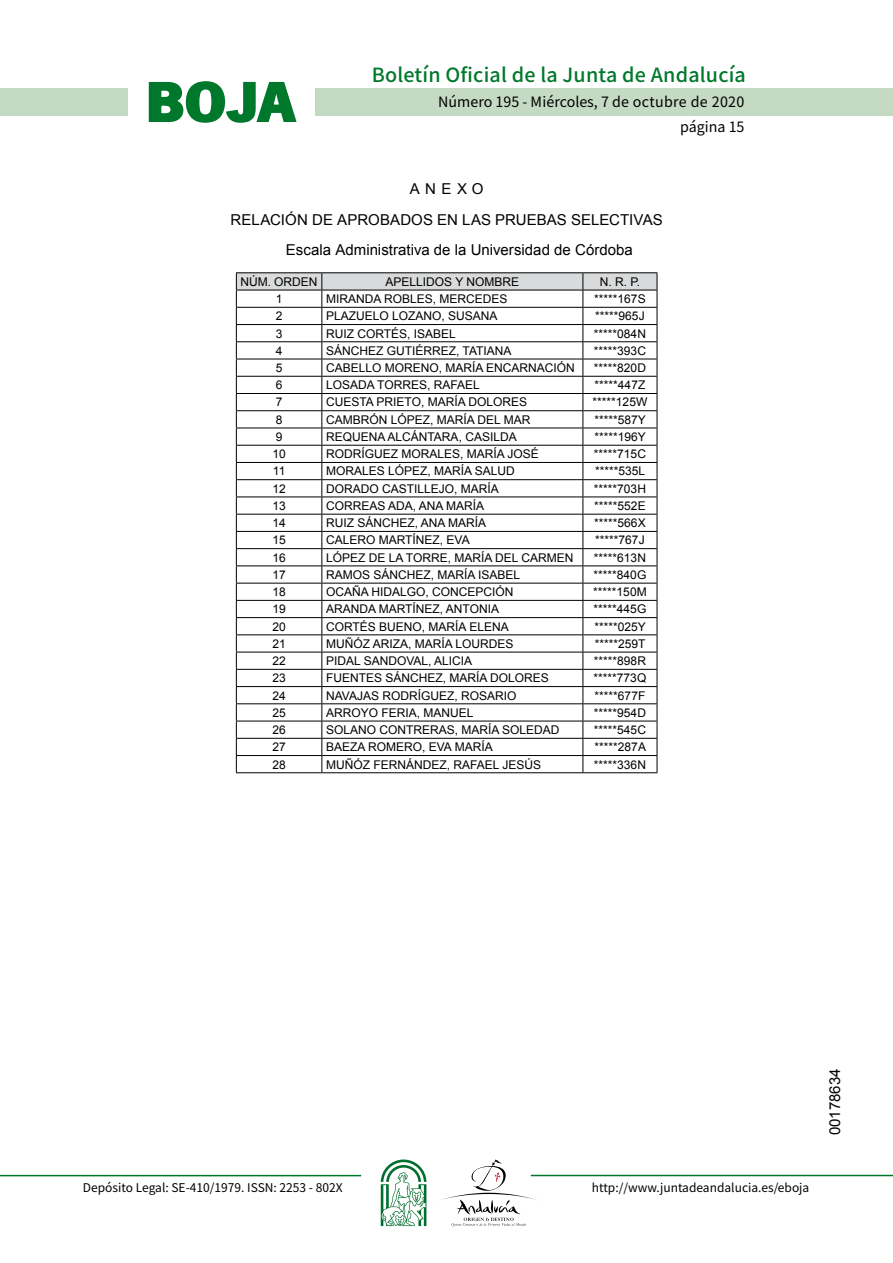
<style>
.page{position:relative;width:893px;height:1263px;background:#fff}
.page>*{position:absolute;margin:0;border:0;box-sizing:border-box;transform-origin:0 0}
.t1{font:700 57.75px "News Got T";color:#00782c;scale:1.14 1}
.t2{font:500 19.5px "Noto Sans HK";letter-spacing:.01em;color:#00782c}
.t3{font:15px/30.8px "Arial";color:#000}
.t4{font:14.25px/24.5px "Noto Sans HK";color:#000;text-align:right}
.t5{font:12px "Arial";color:#000}
.t6{font:12px "Noto Sans HK";color:#000}
</style>
<div class="page">
<div style="left:315px;top:88px;width:577px;height:28px;background:#c5dac3"></div>
<div style="left:0;top:88px;width:128px;height:28px;background:#c5dac3"></div>
<hr style="left:0;top:1175px;width:361px;height:1px;background:#00782c">
<hr style="left:531px;top:1175px;width:361px;height:1px;background:#00782c">
<svg style="left:148px;top:81px;width:149px;height:42px"></svg>
<svg style="left:442px;top:1159px;width:100px;height:67px"></svg>
<svg style="left:381px;top:1160px;width:45px;height:66px"></svg>
<hr style="left:236px;top:272px;width:86px;height:1px;background:#000">
<hr style="left:322px;top:272px;width:261px;height:1px;background:#000">
<hr style="left:583px;top:272px;width:74px;height:1px;background:#000">
<svg style="left:236px;top:273px;width:421px;height:499px"></svg>
<hr style="left:236px;top:772px;width:86px;height:1px;background:#000">
<hr style="left:322px;top:772px;width:261px;height:1px;background:#000">
<hr style="left:583px;top:772px;width:74px;height:1px;background:#000">
<h1 class="t1" style="left:145px;top:68px;width:133px">BOJA</h1>
<h2 class="t2" style="left:372px;top:64px;width:375px">Boletín Oficial de la Junta de Andalucía</h2>
<p class="t4" style="left:438px;top:90px;width:308px">Número 195 - Miércoles, 7 de octubre de 2020 página 15</p>
<p class="t3" style="left:410px;top:173px;width:75px">ANEXO</p>
<p class="t3" style="left:230px;top:204px;width:21px">RELACI</p>
<p class="t3" style="left:285px;top:204px;width:64px">ÓNDE APROBADOS</p>
<p class="t3" style="left:437px;top:204px;width:35px">EN LAS</p>
<p class="t3" style="left:495px;top:204px;width:11px">PRUEBAS</p>
<p class="t3" style="left:286px;top:204px;width:348px;text-indent:285px">SELECTIVAS<br>ESCALA ADMINISTRATIVA DE LA UNIVERSIDAD DE CÓRDOBA</p>
<p class="t5" style="left:240px;top:274px;width:78px">NÚM. ORDEN</p>
<p class="t5" style="left:385px;top:274px;width:135px">APELLIDOS Y NOMBRE</p>
<p class="t5" style="left:599px;top:274px;width:42px">N. R. P.</p>
<p class="t5" style="left:276px;top:291px;width:8px">1</p>
<p class="t5" style="left:326px;top:291px;width:183px">MIRANDA ROBLES, MERCEDES</p>
<p class="t5" style="left:594px;top:291px;width:53px">*****167S</p>
<p class="t5" style="left:276px;top:308px;width:8px">2</p>
<p class="t5" style="left:326px;top:308px;width:173px">PLAZUELO LOZANO, SUSANA</p>
<p class="t5" style="left:595px;top:308px;width:51px">*****965J</p>
<p class="t5" style="left:276px;top:325px;width:8px">3</p>
<p class="t5" style="left:326px;top:325px;width:131px">RUIZ CORTÉS, ISABEL</p>
<p class="t5" style="left:594px;top:325px;width:54px">*****084N</p>
<p class="t5" style="left:276px;top:343px;width:8px">4</p>
<p class="t5" style="left:326px;top:343px;width:187px">SÁNCHEZ GUTIÉRREZ, TATIANA</p>
<p class="t5" style="left:594px;top:343px;width:54px">*****393C</p>
<p class="t5" style="left:276px;top:360px;width:8px">5</p>
<p class="t5" style="left:326px;top:360px;width:250px">CABELLO MORENO, MARÍA ENCARNACIÓN</p>
<p class="t5" style="left:594px;top:360px;width:54px">*****820D</p>
<p class="t5" style="left:276px;top:377px;width:8px">6</p>
<p class="t5" style="left:326px;top:377px;width:155px">LOSADA TORRES, RAFAEL</p>
<p class="t5" style="left:594px;top:377px;width:52px">*****447Z</p>
<p class="t5" style="left:276px;top:394px;width:8px">7</p>
<p class="t5" style="left:326px;top:394px;width:202px">CUESTA PRIETO, MARÍA DOLORES</p>
<p class="t5" style="left:592px;top:394px;width:56px">*****125W</p>
<p class="t5" style="left:276px;top:412px;width:8px">8</p>
<p class="t5" style="left:326px;top:412px;width:206px">CAMBRÓN LÓPEZ, MARÍA DEL MAR</p>
<p class="t5" style="left:594px;top:412px;width:53px">*****587Y</p>
<p class="t5" style="left:276px;top:429px;width:8px">9</p>
<p class="t5" style="left:326px;top:429px;width:192px">REQUENA ALCÁNTARA, CASILDA</p>
<p class="t5" style="left:594px;top:429px;width:53px">*****196Y</p>
<p class="t5" style="left:272px;top:446px;width:15px">10</p>
<p class="t5" style="left:326px;top:446px;width:214px">RODRÍGUEZ MORALES, MARÍA JOSÉ</p>
<p class="t5" style="left:594px;top:446px;width:54px">*****715C</p>
<p class="t5" style="left:273px;top:463px;width:14px">11</p>
<p class="t5" style="left:326px;top:463px;width:190px">MORALES LÓPEZ, MARÍA SALUD</p>
<p class="t5" style="left:595px;top:463px;width:52px">*****535L</p>
<p class="t5" style="left:272px;top:481px;width:15px">12</p>
<p class="t5" style="left:326px;top:481px;width:174px">DORADO CASTILLEJO, MARÍA</p>
<p class="t5" style="left:594px;top:481px;width:54px">*****703H</p>
<p class="t5" style="left:272px;top:498px;width:15px">13</p>
<p class="t5" style="left:326px;top:498px;width:160px">CORREAS ADA, ANA MARÍA</p>
<p class="t5" style="left:594px;top:498px;width:53px">*****552E</p>
<p class="t5" style="left:272px;top:515px;width:15px">14</p>
<p class="t5" style="left:326px;top:515px;width:162px">RUIZ SÁNCHEZ, ANA MARÍA</p>
<p class="t5" style="left:594px;top:515px;width:53px">*****566X</p>
<p class="t5" style="left:272px;top:532px;width:15px">15</p>
<p class="t5" style="left:326px;top:532px;width:145px">CALERO MARTÍNEZ, EVA</p>
<p class="t5" style="left:595px;top:532px;width:51px">*****767J</p>
<p class="t5" style="left:272px;top:550px;width:15px">16</p>
<p class="t5" style="left:326px;top:550px;width:249px">LÓPEZ DE LA TORRE, MARÍA DEL CARMEN</p>
<p class="t5" style="left:594px;top:550px;width:54px">*****613N</p>
<p class="t5" style="left:272px;top:567px;width:15px">17</p>
<p class="t5" style="left:326px;top:567px;width:196px">RAMOS SÁNCHEZ, MARÍA ISABEL</p>
<p class="t5" style="left:593px;top:567px;width:54px">*****840G</p>
<p class="t5" style="left:272px;top:584px;width:15px">18</p>
<p class="t5" style="left:326px;top:584px;width:189px">OCAÑA HIDALGO, CONCEPCIÓN</p>
<p class="t5" style="left:593px;top:584px;width:55px">*****150M</p>
<p class="t5" style="left:272px;top:601px;width:15px">19</p>
<p class="t5" style="left:326px;top:601px;width:174px">ARANDA MARTÍNEZ, ANTONIA</p>
<p class="t5" style="left:593px;top:601px;width:54px">*****445G</p>
<p class="t5" style="left:272px;top:619px;width:15px">20</p>
<p class="t5" style="left:326px;top:619px;width:184px">CORTÉS BUENO, MARÍA ELENA</p>
<p class="t5" style="left:594px;top:619px;width:53px">*****025Y</p>
<p class="t5" style="left:272px;top:636px;width:15px">21</p>
<p class="t5" style="left:326px;top:636px;width:189px">MUÑÓZ ARIZA, MARÍA LOURDES</p>
<p class="t5" style="left:594px;top:636px;width:52px">*****259T</p>
<p class="t5" style="left:272px;top:653px;width:15px">22</p>
<p class="t5" style="left:326px;top:653px;width:148px">PIDAL SANDOVAL, ALICIA</p>
<p class="t5" style="left:594px;top:653px;width:54px">*****898R</p>
<p class="t5" style="left:272px;top:670px;width:15px">23</p>
<p class="t5" style="left:326px;top:670px;width:224px">FUENTES SÁNCHEZ, MARÍA DOLORES</p>
<p class="t5" style="left:593px;top:670px;width:54px">*****773Q</p>
<p class="t5" style="left:272px;top:687px;width:15px">24</p>
<p class="t5" style="left:326px;top:687px;width:192px">NAVAJAS RODRÍGUEZ, ROSARIO</p>
<p class="t5" style="left:594px;top:687px;width:52px">*****677F</p>
<p class="t5" style="left:272px;top:705px;width:15px">25</p>
<p class="t5" style="left:326px;top:705px;width:149px">ARROYO FERIA, MANUEL</p>
<p class="t5" style="left:594px;top:705px;width:54px">*****954D</p>
<p class="t5" style="left:272px;top:722px;width:15px">26</p>
<p class="t5" style="left:326px;top:722px;width:235px">SOLANO CONTRERAS, MARÍA SOLEDAD</p>
<p class="t5" style="left:594px;top:722px;width:54px">*****545C</p>
<p class="t5" style="left:272px;top:739px;width:15px">27</p>
<p class="t5" style="left:326px;top:739px;width:168px">BAEZA ROMERO, EVA MARÍA</p>
<p class="t5" style="left:594px;top:739px;width:53px">*****287A</p>
<p class="t5" style="left:272px;top:756px;width:15px">28</p>
<p class="t5" style="left:326px;top:756px;width:216px">MUÑÓZ FERNÁNDEZ, RAFAEL JESÚS</p>
<p class="t5" style="left:594px;top:756px;width:54px">*****336N</p>
<p class="t6" style="left:83px;top:1181px;width:261px">Depósito Legal: SE-410/1979. ISSN: 2253 - 802X</p>
<p class="t6" style="left:592px;top:1181px;width:219px">http://www.juntadeandalucia.es/eboja</p>
<p class="t3" style="left:819px;top:1135px;width:68px;rotate:-90deg">00178634</p>
</div>
